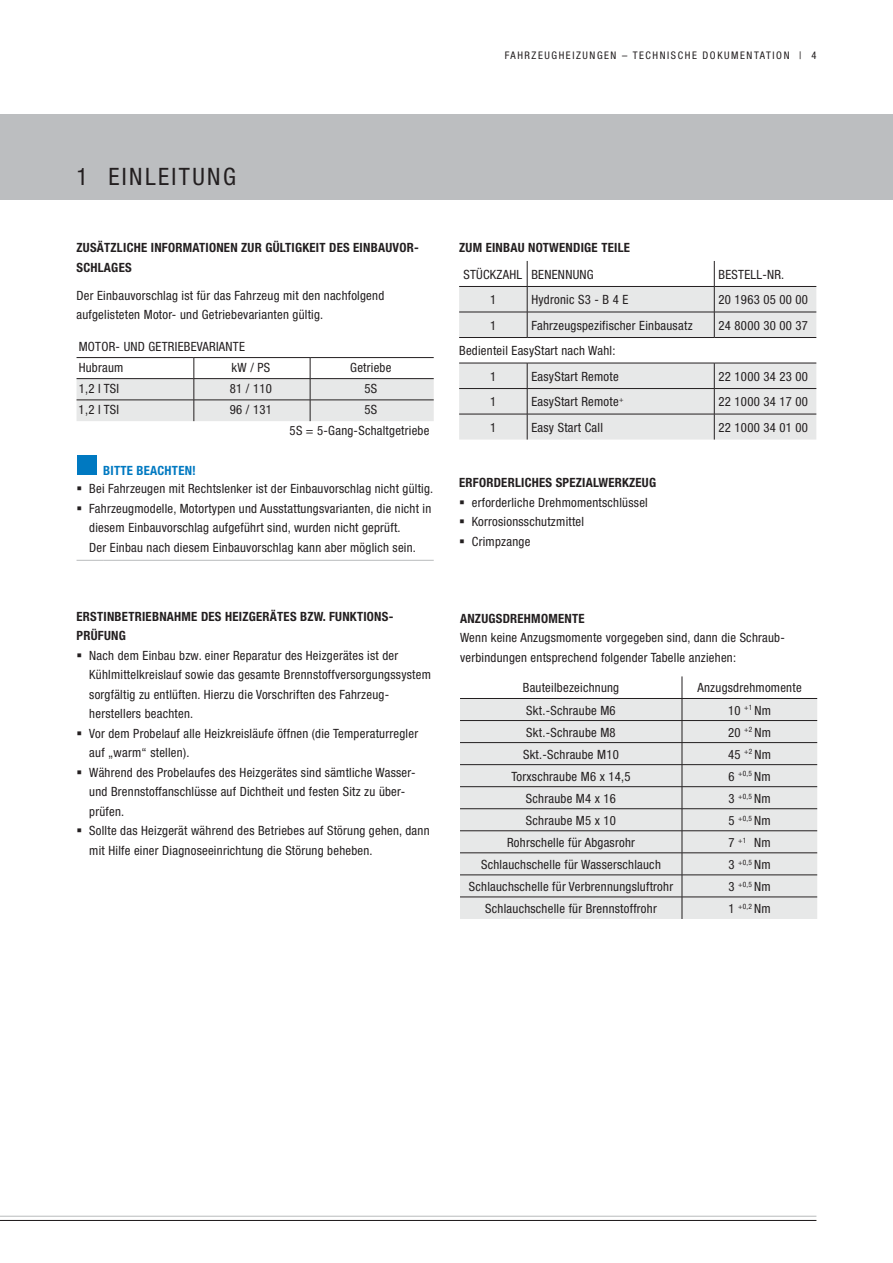
<style>
.page{position:relative;width:893px;height:1263px;background:#fff}
.page>*{position:absolute;margin:0;border:0;box-sizing:border-box;transform-origin:0 0}
.t1{font:condensed 24px "Helvetica Neue LT";letter-spacing:.1em;color:#231f20}
.t2{font:condensed 12.75px/19.5px "Helvetica Neue LT";letter-spacing:.02em;color:#231f20}
.t3{font:700 condensed 12.75px/19.5px "Helvetica Neue LT";letter-spacing:.02em;color:#231f20}
.t4{font:700 condensed 12.75px "Helvetica Neue LT";letter-spacing:.02em;color:#0079c1}
.t5{font:condensed 10.5px "Helvetica Neue LT";letter-spacing:.15em;color:#231f20}
.t6{font:condensed 7.35px "Helvetica Neue LT";color:#231f20}
.s1{font-size:12.75px}
</style>
<div class="page">
<div style="left:0;top:115px;width:893px;height:85px;background:#bcbec0"></div>
<hr style="left:0;top:1216px;width:816px;height:1px;background:#bcbec0">
<hr style="left:0;top:1220px;width:816px;height:1px;background:#231f20">
<div style="left:460px;top:699px;width:357px;height:220px;background:#e7e8e8"></div>
<hr style="left:460px;top:720px;width:222px;height:1px;background:#231f20">
<hr style="left:682px;top:720px;width:135px;height:1px;background:#231f20">
<hr style="left:460px;top:742px;width:222px;height:1px;background:#231f20">
<hr style="left:682px;top:742px;width:135px;height:1px;background:#231f20">
<hr style="left:460px;top:764px;width:222px;height:1px;background:#231f20">
<hr style="left:682px;top:764px;width:135px;height:1px;background:#231f20">
<hr style="left:460px;top:786px;width:222px;height:1px;background:#231f20">
<hr style="left:682px;top:786px;width:135px;height:1px;background:#231f20">
<hr style="left:460px;top:808px;width:222px;height:1px;background:#231f20">
<hr style="left:682px;top:808px;width:135px;height:1px;background:#231f20">
<hr style="left:460px;top:830px;width:222px;height:1px;background:#231f20">
<hr style="left:682px;top:830px;width:135px;height:1px;background:#231f20">
<hr style="left:460px;top:852px;width:222px;height:1px;background:#231f20">
<hr style="left:682px;top:852px;width:135px;height:1px;background:#231f20">
<hr style="left:460px;top:875px;width:222px;height:1px;background:#231f20">
<hr style="left:682px;top:875px;width:135px;height:1px;background:#231f20">
<hr style="left:460px;top:897px;width:222px;height:1px;background:#231f20">
<hr style="left:682px;top:897px;width:135px;height:1px;background:#231f20">
<svg style="left:682px;top:676px;width:1px;height:243px"></svg>
<hr style="left:460px;top:698px;width:222px;height:1px;background:#231f20">
<hr style="left:682px;top:698px;width:135px;height:1px;background:#231f20">
<svg style="left:459px;top:287px;width:357px;height:153px;fill:#e7e8e8"></svg>
<hr style="left:459px;top:286px;width:68px;height:1px;background:#231f20">
<hr style="left:527px;top:286px;width:187px;height:1px;background:#231f20">
<hr style="left:714px;top:286px;width:102px;height:1px;background:#231f20">
<hr style="left:459px;top:312px;width:68px;height:1px;background:#231f20">
<hr style="left:527px;top:312px;width:187px;height:1px;background:#231f20">
<svg style="left:527px;top:261px;width:1px;height:76px"></svg>
<hr style="left:714px;top:312px;width:102px;height:1px;background:#231f20">
<svg style="left:714px;top:261px;width:1px;height:76px"></svg>
<hr style="left:459px;top:337px;width:68px;height:1px;background:#231f20">
<hr style="left:527px;top:337px;width:187px;height:1px;background:#231f20">
<hr style="left:714px;top:337px;width:102px;height:1px;background:#231f20">
<hr style="left:459px;top:363px;width:68px;height:1px;background:#231f20">
<hr style="left:527px;top:363px;width:187px;height:1px;background:#231f20">
<hr style="left:714px;top:363px;width:102px;height:1px;background:#231f20">
<hr style="left:459px;top:388px;width:68px;height:1px;background:#231f20">
<hr style="left:527px;top:388px;width:187px;height:1px;background:#231f20">
<hr style="left:714px;top:388px;width:102px;height:1px;background:#231f20">
<hr style="left:459px;top:414px;width:68px;height:1px;background:#231f20">
<hr style="left:527px;top:414px;width:187px;height:1px;background:#231f20">
<svg style="left:527px;top:363px;width:1px;height:77px"></svg>
<hr style="left:714px;top:414px;width:102px;height:1px;background:#231f20">
<svg style="left:714px;top:363px;width:1px;height:77px"></svg>
<svg style="left:77px;top:358px;width:357px;height:63px"></svg>
<hr style="left:77px;top:378px;width:117px;height:1px;background:#231f20">
<hr style="left:194px;top:378px;width:116px;height:1px;background:#231f20">
<hr style="left:310px;top:378px;width:124px;height:1px;background:#231f20">
<hr style="left:77px;top:400px;width:117px;height:1px;background:#231f20">
<hr style="left:194px;top:400px;width:116px;height:1px;background:#231f20">
<hr style="left:310px;top:400px;width:124px;height:1px;background:#231f20">
<hr style="left:77px;top:357px;width:117px;height:1px;background:#231f20">
<hr style="left:194px;top:357px;width:116px;height:1px;background:#231f20">
<hr style="left:310px;top:357px;width:124px;height:1px;background:#231f20">
<svg style="left:77px;top:560px;width:26px;height:1px"></svg>
<hr style="left:103px;top:560px;width:331px;height:1px;background:#bcbec0">
<div style="left:77px;top:455px;width:20px;height:20px;background:#0079c1"></div>
<p class="t5" style="left:505px;top:50px;width:313px">Fahrzeugheizungen – Technische Dokumentat ion | 4</p>
<h1 class="t1" style="left:77px;top:162px;width:161px">1 Einleitung</h1>
<p class="t3" style="left:76px;top:238px;width:284px">ZUSÄTZLICHE INFORMATIONEN ZUR GÜLTIGKEIT DES EINBA</p>
<p class="t3" style="left:385px;top:238px;width:35px">UVOR-</p>
<p class="t3" style="left:76px;top:257px;width:56px">SCHLAGES</p>
<p class="t2" style="left:76px;top:285px;width:309px">Der Einbauvorschlag ist für das Fahrzeug mit den nachfolgend aufgelisteten Motor- und Getriebevarianten gültig.</p>
<p class="t2" style="left:79px;top:335px;width:168px;line-height:21.3px">Motor- und Getriebevariante<br>Hubraum</p>
<p class="t2" style="left:232px;top:357px;width:33px">kW / PS</p>
<p class="t2" style="left:350px;top:357px;width:43px">Getriebe</p>
<p class="t2" style="left:79px;top:379px;width:37px">1,2 l TSI</p>
<p class="t2" style="left:230px;top:379px;width:44px">81 / 110</p>
<p class="t2" style="left:364px;top:379px;width:13px">5S</p>
<p class="t2" style="left:79px;top:400px;width:37px">1,2 l TSI</p>
<p class="t2" style="left:230px;top:400px;width:44px">96 / 131</p>
<p class="t2" style="left:290px;top:399px;width:141px;line-height:21.3px;text-indent:75px">5S<br>5S = 5-Gang-Schaltgetriebe</p>
<p class="t4" style="left:103px;top:462px;width:94px">BITTE BEACHTEN!</p>
<p class="t2" style="left:89px;top:479px;width:346px">Bei Fahrzeugen mit Rechtslenker ist der Einbauvorschlag nicht gültig.<br>Fahrzeugmodelle, Motortypen und Ausstattungsvarianten, die nicht in diesem Einbauvorschlag aufgeführt sind, wurden nicht geprüft.<br>Der Einbau nach diesem Einbauvorschlag kann aber möglich sein.</p>
<p class="t3" style="left:77px;top:606px;width:318px">ERSTINBETRIEBNAHME DES HEIZGERÄTES BZW. FUNKTIONS-<br>PRÜFUNG</p>
<p class="t2" style="left:89px;top:645px;width:343px">Nach dem Einbau bzw. einer Reparatur des Heizgerätes ist der Kühlmittelkreislauf sowie das gesamte Brennstoffversorgungssystem sorgfältig zu entlüften. Hierzu die Vorschriften des Fahrzeug&shy;herstellers beachten.<br>Vor dem Probelauf alle Heizkreisläufe öffnen (die Temperaturregler auf „warm“ stellen).<br>Während des Probelaufes des Heizgerätes sind sämtliche Wasser&shy;und Brennstoffanschlüsse auf Dichtheit und festen Sitz zu über&shy;prüfen.<br>Sollte das Heizgerät während des Betriebes auf Störung gehen, dann mit Hilfe einer Diagnoseeinrichtung die Störung beheben.</p>
<p class="t3" style="left:459px;top:238px;width:34px">ZUM EINBA</p>
<p class="t3" style="left:518px;top:238px;width:114px">U NOTWENDIGE TEILE</p>
<p class="t2" style="left:463px;top:264px;width:132px">Stückzahl Benennung</p>
<p class="t2" style="left:718px;top:264px;width:67px">Bestell-Nr.</p>
<p class="t2" style="left:490px;top:290px;width:8px">1</p>
<p class="t2" style="left:531px;top:290px;width:97px">Hydronic S3 - B 4 E</p>
<p class="t2" style="left:718px;top:290px;width:91px">20 1963 05 00 00</p>
<p class="t2" style="left:490px;top:315px;width:8px">1</p>
<p class="t2" style="left:531px;top:315px;width:163px">Fahrzeugspezifischer Einbausatz</p>
<p class="t2" style="left:718px;top:315px;width:91px">24 8000 30 00 37</p>
<p class="t2" style="left:490px;top:338px;width:127px;line-height:25.5px;text-indent:-31px">Bedienteil EasyStart nach Wahl:<br>1</p>
<p class="t2" style="left:531px;top:366px;width:89px">EasyStart Remote</p>
<p class="t2" style="left:718px;top:366px;width:91px">22 1000 34 23 00</p>
<p class="t2" style="left:490px;top:392px;width:8px">1</p>
<p class="t2" style="left:531px;top:392px;width:94px">EasyStart Remote<sup>+</sup></p>
<p class="t2" style="left:718px;top:392px;width:91px">22 1000 34 17 00</p>
<p class="t2" style="left:490px;top:417px;width:8px">1</p>
<p class="t2" style="left:531px;top:418px;width:73px">Easy Start Call</p>
<p class="t2" style="left:718px;top:417px;width:91px">22 1000 34 01 00</p>
<p class="t3" style="left:459px;top:473px;width:198px">ERFORDERLICHES SPEZIALWERKZEUG</p>
<p class="t2" style="left:472px;top:492px;width:177px">erforderliche Drehmomentschlüssel<br>Korrosionsschutzmittel<br>Crimpzange</p>
<p class="t3" style="left:460px;top:608px;width:126px">ANZUGSDREHMOMENTE</p>
<p class="t2" style="left:460px;top:628px;width:326px">Wenn keine Anzugsmomente vorgegeben sind, dann die Schraub&shy;verbindungen entsprechend folgender Tabelle anziehen:</p>
<p class="t2" style="left:523px;top:678px;width:98px">Bauteilbezeichnung</p>
<p class="t2" style="left:697px;top:678px;width:106px">Anzugsdrehmomente</p>
<p class="t2" style="left:526px;top:700px;width:91px">Skt.-Schraube M6</p>
<p class="t2" style="left:728px;top:700px;width:44px">10 <sup>+1</sup> Nm</p>
<p class="t2" style="left:526px;top:722px;width:91px">Skt.-Schraube M8</p>
<p class="t2" style="left:728px;top:722px;width:44px">20 <sup>+2</sup> Nm</p>
<p class="t2" style="left:523px;top:744px;width:97px">Skt.-Schraube M10</p>
<p class="t2" style="left:728px;top:744px;width:44px">45 <sup>+2</sup> Nm</p>
<p class="t2" style="left:511px;top:766px;width:121px">Torxschraube M6 x 14,5</p>
<p class="t6" style="left:729px;top:770px;width:44px"><span class="s1">6</span> +0,5 <span class="s1">Nm</span></p>
<p class="t2" style="left:526px;top:788px;width:92px">Schraube M4 x 16</p>
<p class="t6" style="left:729px;top:792px;width:44px"><span class="s1">3</span> +0,5 <span class="s1">Nm</span></p>
<p class="t2" style="left:526px;top:810px;width:92px">Schraube M5 x 10</p>
<p class="t6" style="left:729px;top:814px;width:44px"><span class="s1">5</span> +0,5 <span class="s1">Nm</span></p>
<p class="t2" style="left:507px;top:832px;width:129px">Rohrschelle für Abgasrohr</p>
<p class="t2" style="left:728px;top:832px;width:44px">7 <sup>+1</sup> Nm</p>
<p class="t2" style="left:481px;top:854px;width:181px">Schlauchschelle für Wasserschlauch</p>
<p class="t6" style="left:729px;top:858px;width:44px"><span class="s1">3</span> +0,5 <span class="s1">Nm</span></p>
<p class="t2" style="left:469px;top:876px;width:206px">Schlauchschelle für Verbrennungsluftrohr</p>
<p class="t6" style="left:729px;top:880px;width:44px"><span class="s1">3</span> +0,5 <span class="s1">Nm</span></p>
<p class="t2" style="left:485px;top:899px;width:173px">Schlauchschelle für Brennstoffrohr</p>
<p class="t6" style="left:729px;top:902px;width:44px"><span class="s1">1</span> +0,2 <span class="s1">Nm</span></p>
</div>
